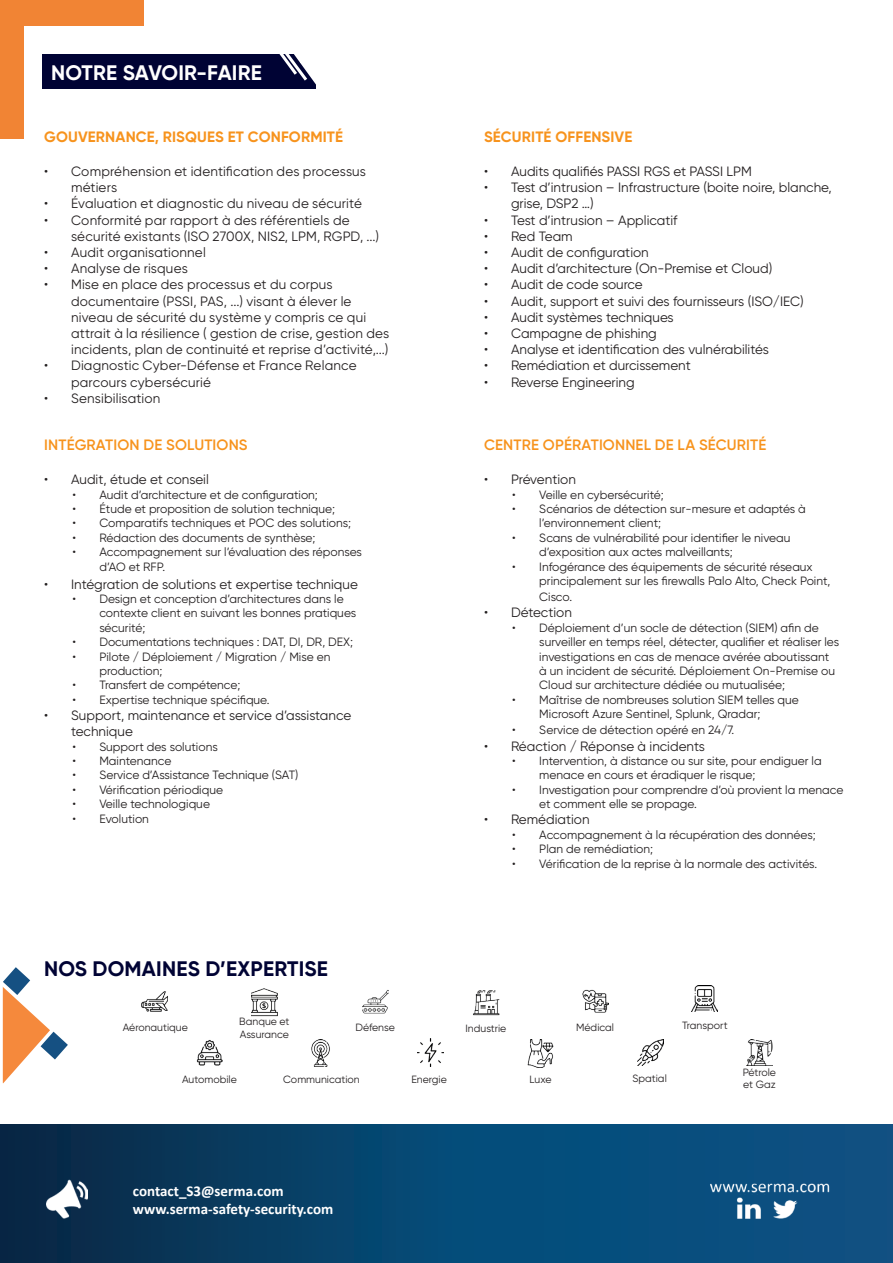
<style>
.page{position:relative;width:893px;height:1263px;background:#fff}
.page>*{position:absolute;margin:0;border:0;box-sizing:border-box;transform-origin:0 0}
.t1{font:700 21px "Gilroy";letter-spacing:.01em;color:#000334}
.t2{font:700 21px "Gilroy";letter-spacing:.01em;color:#fff}
.t3{font:600 15px "Gilroy";letter-spacing:.01em;color:#f7931d}
.t4{font:700 15px/18px "Calibri";color:#fff}
.t5{font:700 15px "Gilroy";letter-spacing:.01em;color:#f7931d}
.t6{font:13.5px/16.2px "Gilroy";color:#231f20}
.t7{font:12px/14.4px "Gilroy";color:#231f20}
.t8{font:10.5px/12.6px "Gilroy";color:#231f20}
</style>
<div class="page">
<div style="left:0;top:1125px;width:893px;height:138px;background:linear-gradient(to right,#062e4d,#0a598e)"></div>
<img style="left:732px;top:1194px;width:33px;height:25px">
<img style="left:770px;top:1195px;width:29px;height:24px">
<img style="left:705px;top:1180px;width:131px;height:14px">
<img style="left:47px;top:1179px;width:40px;height:40px">
<div style="left:0;top:0;width:23px;height:138px;background:#f18434"></div>
<div style="left:0;top:0;width:143px;height:26px;background:#f18434"></div>
<div style="left:43px;top:54px;width:282px;height:35px;background:#000334"></div>
<svg style="left:279px;top:54px;width:37px;height:31px"></svg>
<div style="left:316px;top:47px;width:80px;height:42px;background:#fff"></div>
<div style="left:300px;top:47px;width:20px;height:15px;background:#fff"></div>
<div style="left:309px;top:59px;width:19px;height:15px;background:#fff"></div>
<img style="left:142px;top:991px;width:26px;height:21px">
<img style="left:747px;top:1039px;width:25px;height:26px">
<img style="left:197px;top:1040px;width:26px;height:26px">
<img style="left:582px;top:989px;width:26px;height:24px">
<img style="left:692px;top:985px;width:26px;height:26px">
<img style="left:363px;top:990px;width:26px;height:24px">
<img style="left:417px;top:1039px;width:26px;height:28px">
<img style="left:251px;top:988px;width:26px;height:28px">
<img style="left:527px;top:1040px;width:27px;height:28px">
<img style="left:473px;top:990px;width:26px;height:25px">
<img style="left:311px;top:1040px;width:19px;height:26px">
<svg style="left:2px;top:967px;width:66px;height:117px"></svg>
<img style="left:637px;top:1039px;width:26px;height:26px">
<h1 class="t2" style="left:51px;top:59px;width:212px">NOTRE SAVOIR-FAIRE</h1>
<p class="t5" style="left:44px;top:127px;width:300px">GOUVERNANCE, RISQUES ET CONFORMITÉ</p>
<p class="t6" style="left:71px;top:163px;width:296px;text-indent:-27px">• Compréhension et identification des processus métiers</p>
<p class="t6" style="left:44px;top:195px;width:319px">• Évaluation et diagnostic du niveau de sécurité</p>
<p class="t6" style="left:71px;top:212px;width:310px;text-indent:-27px">• Conformité par rapport à des référentiels de sécurité existants (ISO 2700X, NIS2, LPM, RGPD, ...)</p>
<p class="t6" style="left:44px;top:244px;width:163px">• Audit organisationnel</p>
<p class="t6" style="left:44px;top:260px;width:145px">• Analyse de risques</p>
<p class="t6" style="left:71px;top:276px;width:320px;text-indent:-27px">• Mise en place des processus et du corpus documentaire (PSSI, PAS, ...) visant à élever le niveau de sécurité du système y compris ce qui attrait à la résilience ( gestion de crise, gestion des incidents, plan de continuité et reprise d’activité,...)</p>
<p class="t6" style="left:71px;top:357px;width:287px;text-indent:-27px">• Diagnostic Cyber-Défense et France Relance parcours cybersécurié</p>
<p class="t6" style="left:44px;top:390px;width:118px">• Sensibilisation</p>
<p class="t3" style="left:44px;top:435px;width:205px">INTÉGRATION DE SOLUTIONS</p>
<p class="t6" style="left:44px;top:471px;width:166px">• Audit, étude et conseil</p>
<p class="t7" style="left:72px;top:487px;width:247px">• Audit d’architecture et de configuration;</p>
<p class="t7" style="left:72px;top:501px;width:264px">• Étude et proposition de solution technique;</p>
<p class="t7" style="left:72px;top:516px;width:280px">• Comparatifs techniques et POC des solutions;</p>
<p class="t7" style="left:72px;top:530px;width:245px">• Rédaction des documents de synthèse;</p>
<p class="t7" style="left:99px;top:545px;width:264px;text-indent:-27px">• Accompagnement sur l’évaluation des réponses d’AO et RFP.</p>
<p class="t6" style="left:44px;top:576px;width:315px">• Intégration de solutions et expertise technique</p>
<p class="t7" style="left:99px;top:591px;width:258px;text-indent:-27px">• Design et conception d’architectures dans le contexte client en suivant les bonnes pratiques sécurité;</p>
<p class="t7" style="left:72px;top:635px;width:282px">• Documentations techniques : DAT, DI, DR, DEX;</p>
<p class="t7" style="left:99px;top:649px;width:233px;text-indent:-27px">• Pilote / Déploiement / Migration / Mise en production;</p>
<p class="t7" style="left:72px;top:678px;width:170px">• Transfert de compétence;</p>
<p class="t7" style="left:72px;top:692px;width:199px">• Expertise technique spécifique.</p>
<p class="t6" style="left:71px;top:707px;width:282px;text-indent:-27px">• Support, maintenance et service d’assistance technique</p>
<p class="t7" style="left:72px;top:739px;width:147px">• Support des solutions</p>
<p class="t7" style="left:72px;top:753px;width:101px">• Maintenance</p>
<p class="t7" style="left:72px;top:768px;width:228px">• Service d’Assistance Technique (SAT)</p>
<p class="t7" style="left:72px;top:782px;width:152px">• Vérification périodique</p>
<p class="t7" style="left:72px;top:797px;width:139px">• Veille technologique</p>
<p class="t7" style="left:72px;top:811px;width:78px">• Evolution</p>
<h1 class="t1" style="left:44px;top:955px;width:285px">NOS DOMAINES D’EXPERTISE</h1>
<p class="t5" style="left:484px;top:127px;width:150px">SÉCURITÉ OFFENSIVE</p>
<p class="t6" style="left:484px;top:163px;width:269px">• Audits qualifiés PASSI RGS et PASSI LPM</p>
<p class="t6" style="left:511px;top:179px;width:322px;text-indent:-27px">• Test d’intrusion – Infrastructure (boite noire, blanche, grise, DSP2 …)</p>
<p class="t6" style="left:484px;top:212px;width:195px">• Test d’intrusion – Applicatif</p>
<p class="t6" style="left:484px;top:228px;width:90px">• Red Team</p>
<p class="t6" style="left:484px;top:244px;width:166px">• Audit de configuration</p>
<p class="t6" style="left:484px;top:260px;width:290px">• Audit d’architecture (On-Premise et Cloud)</p>
<p class="t6" style="left:484px;top:276px;width:160px">• Audit de code source</p>
<p class="t6" style="left:484px;top:293px;width:321px">• Audit, support et suivi des fournisseurs (ISO/IEC)</p>
<p class="t6" style="left:484px;top:309px;width:191px">• Audit systèmes techniques</p>
<p class="t6" style="left:484px;top:325px;width:174px">• Campagne de phishing</p>
<p class="t6" style="left:484px;top:341px;width:286px">• Analyse et identification des vulnérabilités</p>
<p class="t6" style="left:484px;top:357px;width:208px">• Remédiation et durcissement</p>
<p class="t6" style="left:484px;top:374px;width:152px">• Reverse Engineering</p>
<p class="t3" style="left:484px;top:435px;width:284px">CENTRE OPÉRATIONNEL DE LA SÉCURITÉ</p>
<p class="t6" style="left:484px;top:471px;width:93px">• Prévention</p>
<p class="t7" style="left:512px;top:487px;width:153px">• Veille en cybersécurité;</p>
<p class="t7" style="left:539px;top:501px;width:268px;text-indent:-27px">• Scénarios de détection sur-mesure et adaptés à l’environnement client;</p>
<p class="t7" style="left:539px;top:530px;width:253px;text-indent:-27px">• Scans de vulnérabilité pour identifier le niveau d’exposition aux actes malveillants;</p>
<p class="t7" style="left:539px;top:559px;width:293px;text-indent:-27px">• Infogérance des équipements de sécurité réseaux principalement sur les firewalls Palo Alto, Check Point,</p>
<p class="t7" style="left:539px;top:590px;width:34px">Cisco.</p>
<p class="t6" style="left:484px;top:604px;width:89px">• Détection</p>
<p class="t7" style="left:539px;top:620px;width:301px;text-indent:-27px">• Déploiement d’un socle de détection (SIEM) afin de surveiller en temps réel, détecter, qualifier et réaliser les investigations en cas de menace avérée aboutissant à un incident de sécurité. Déploiement On-Premise ou Cloud sur architecture dédiée ou mutualisée;</p>
<p class="t7" style="left:539px;top:692px;width:261px;text-indent:-27px">• Maîtrise de nombreuses solution SIEM telles que<br>Microsoft Azure Sentinel, Splunk, Qradar;</p>
<p class="t7" style="left:512px;top:723px;width:224px">• Service de détection opéré en 24/7.</p>
<p class="t6" style="left:484px;top:738px;width:222px">• Réaction / Réponse à incidents</p>
<p class="t7" style="left:539px;top:753px;width:284px;text-indent:-27px">• Intervention, à distance ou sur site, pour endiguer la menace en cours et éradiquer le risque;</p>
<p class="t7" style="left:539px;top:782px;width:306px;text-indent:-27px">• Investigation pour comprendre d’où provient la menace et comment elle se propage.</p>
<p class="t6" style="left:484px;top:811px;width:107px">• Remédiation</p>
<p class="t7" style="left:512px;top:827px;width:305px">• Accompagnement à la récupération des données;</p>
<p class="t7" style="left:512px;top:842px;width:142px">• Plan de remédiation;</p>
<p class="t7" style="left:512px;top:856px;width:306px">• Vérification de la reprise à la normale des activités.</p>
<p class="t8" style="left:239px;top:1015px;width:52px">Banque et<br>Assurance</p>
<p class="t8" style="left:283px;top:1073px;width:78px">Communication</p>
<p class="t8" style="left:632px;top:1072px;width:36px">Spatial</p>
<p class="t8" style="left:682px;top:1019px;width:47px">Transport</p>
<p class="t8" style="left:576px;top:1021px;width:39px">Médical</p>
<p class="t8" style="left:356px;top:1021px;width:41px">Défense</p>
<p class="t8" style="left:123px;top:1021px;width:67px">Aéronautique</p>
<p class="t8" style="left:465px;top:1022px;width:42px">Industrie</p>
<p class="t8" style="left:411px;top:1072px;width:37px">Energie</p>
<p class="t8" style="left:743px;top:1065px;width:35px">Pétrole et Gaz</p>
<p class="t8" style="left:182px;top:1072px;width:56px">Automobile</p>
<p class="t8" style="left:529px;top:1073px;width:24px">Luxe</p>
<p class="t4" style="left:133px;top:1181px;width:202px">contact_S3@serma.com www.serma-safety-security.com</p>
</div>
